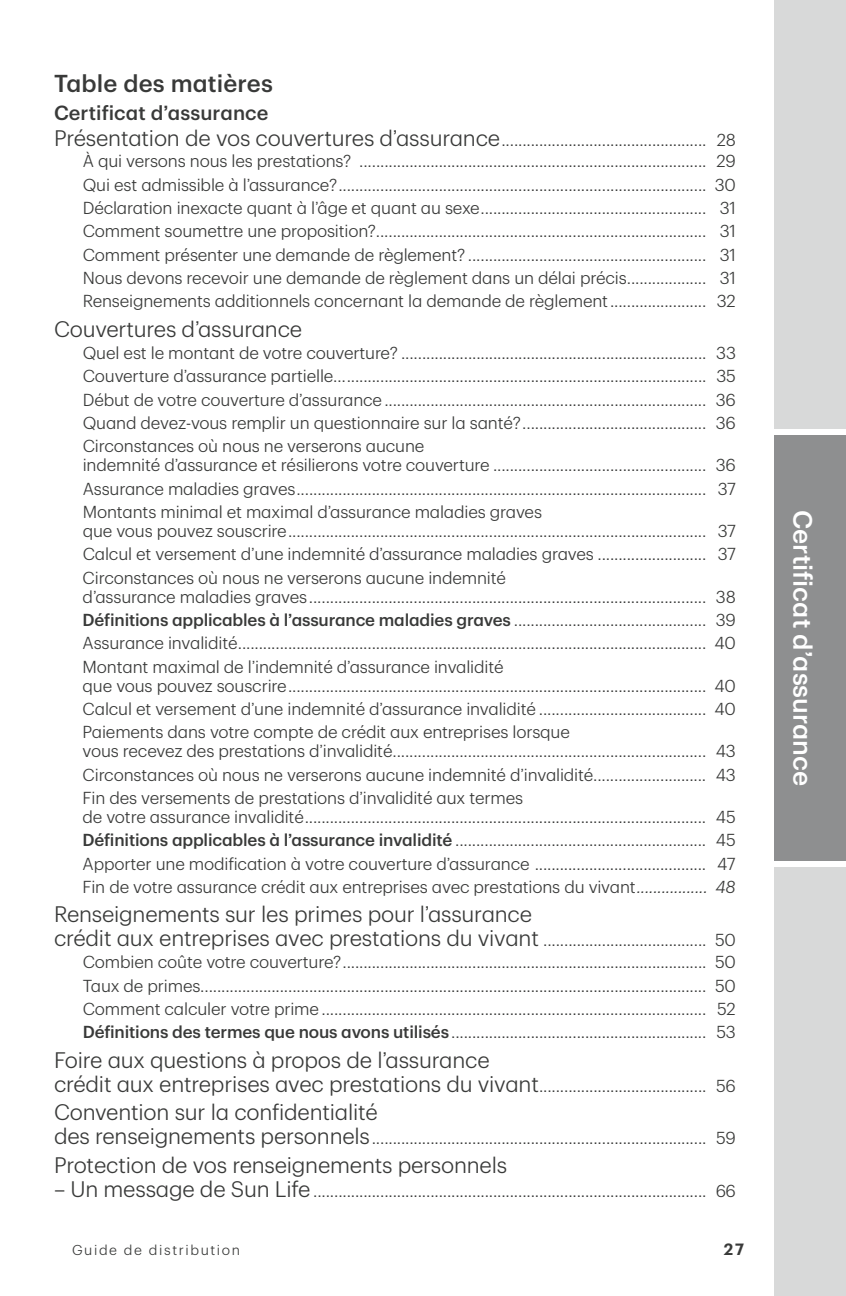
<style>
.page{position:relative;width:846px;height:1296px;background:#fff}
.page>*{position:absolute;margin:0;border:0;box-sizing:border-box;transform-origin:0 0}
.t1{font:500 26px "TD Graphik";color:#fff}
.t2{font:500 24px "TD Graphik";letter-spacing:.005em;color:#393a39}
.t3{font:300 22px/24px "TD Graphik";letter-spacing:-.01em;color:#393a39}
.t4{font:500 20px "TD Graphik";letter-spacing:.005em;color:#393a39}
.t5{font:300 17px/22.6px "TD Graphik";letter-spacing:-.01em;color:#393a39;text-align:right}
.t6{font:500 17px "TD Graphik";letter-spacing:-.01em;color:#393a39}
.t7{font:italic 300 17px "TD Graphik";color:#393a39}
.t8{font:600 16px "TD Graphik";color:#393a39}
.t9{font:300 14px "TD Graphik";letter-spacing:.115em;color:#393a39}
.s1{font-size:22px}
.s2{font-weight:300}
.s3{font-weight:500}
.s4{font-style:italic}
</style>
<div class="page">
<div style="left:774px;top:432px;width:72px;height:432px;background:#8e8f90"></div>
<div style="left:774px;top:864px;width:72px;height:432px;background:#d8d9d9"></div>
<div style="left:774px;top:0;width:72px;height:432px;background:#d8d9d9"></div>
<div style="left:774px;top:429px;width:72px;height:6px;background:#fff"></div>
<div style="left:774px;top:861px;width:72px;height:6px;background:#fff"></div>
<h2 class="t2" style="left:54px;top:65px;width:220px">Table des matières</h2>
<p class="t4" style="left:54px;top:98px;width:216px">Certificat d’assurance</p>
<p class="t5" style="left:54px;top:127px;width:654px"><span class="s1">Présentation de vos couvertures d’assurance</span>................................................. ...................................................................................<br>Qui est admissible à l’assurance?........................................................................................</p>
<p class="t5" style="left:83px;top:195px;width:625px">Déclaration inexacte quant à l’âge et quant au sexe......................................................</p>
<p class="t5" style="left:83px;top:219px;width:625px">Comment soumettre une proposition?...............................................................................</p>
<p class="t5" style="left:83px;top:242px;width:625px">Comment présenter une demande de règlement? .........................................................</p>
<p class="t5" style="left:83px;top:265px;width:625px">Nous devons recevoir une demande de règlement dans un délai précis...................</p>
<p class="t5" style="left:83px;top:288px;width:625px">Renseignements additionnels concernant la demande de règlement.......................</p>
<p class="t5" style="left:83px;top:340px;width:625px">Quel est le montant de votre couverture? .........................................................................</p>
<p class="t5" style="left:83px;top:363px;width:625px">Couverture d’assurance partielle…......................................................................................</p>
<p class="t5" style="left:83px;top:387px;width:625px">Début de votre couverture d’assurance.............................................................................</p>
<p class="t5" style="left:83px;top:410px;width:625px">Quand devez-vous remplir un questionnaire sur la santé?............................................</p>
<p class="t5" style="left:83px;top:452px;width:625px">indemnité d’assurance et résilierons votre couverture ...................................................</p>
<p class="t5" style="left:83px;top:476px;width:625px">Assurance maladies graves..................................................................................................</p>
<p class="t5" style="left:83px;top:518px;width:625px">que vous pouvez souscrire....................................................................................................</p>
<p class="t5" style="left:83px;top:541px;width:625px">Calcul et versement d’une indemnité d’assurance maladies graves ..........................</p>
<p class="t5" style="left:83px;top:584px;width:625px">d’assurance maladies graves...............................................................................................</p>
<p class="t6" style="left:83px;top:607px;width:625px">Définitions applicables à l’assurance maladies graves <span class="s2">..............................................</span></p>
<p class="t5" style="left:83px;top:630px;width:625px">Assurance invalidité................................................................................................................</p>
<p class="t5" style="left:83px;top:673px;width:625px">que vous pouvez souscrire....................................................................................................</p>
<p class="t5" style="left:83px;top:696px;width:625px">Calcul et versement d’une indemnité d’assurance invalidité ........................................</p>
<p class="t5" style="left:83px;top:738px;width:625px">vous recevez des prestations d’invalidité...........................................................................</p>
<p class="t5" style="left:83px;top:762px;width:625px">Circonstances où nous ne verserons aucune indemnité d’invalidité...........................</p>
<p class="t5" style="left:83px;top:804px;width:625px">de votre assurance invalidité................................................................................................</p>
<p class="t5" style="left:83px;top:827px;width:625px"><span class="s3">Définitions applicables à l’assurance invalidité</span> ............................................................</p>
<p class="t5" style="left:83px;top:851px;width:625px">Apporter une modification à votre couverture d’assurance .........................................</p>
<p class="t5" style="left:83px;top:874px;width:627px">Fin de votre assurance crédit aux entreprises avec prestations du vivant<span class="s4">.................</span></p>
<p class="t5" style="left:717px;top:127px;width:21px">28</p>
<p class="t5" style="left:83px;top:149px;width:270px">À qui versons nous les prestations?</p>
<p class="t5" style="left:717px;top:149px;width:21px">29</p>
<p class="t5" style="left:715px;top:172px;width:23px">30</p>
<p class="t5" style="left:720px;top:195px;width:18px">31</p>
<p class="t5" style="left:720px;top:219px;width:18px">31</p>
<p class="t5" style="left:720px;top:242px;width:18px">31</p>
<p class="t5" style="left:720px;top:265px;width:18px">31</p>
<p class="t5" style="left:717px;top:288px;width:21px">32</p>
<p class="t3" style="left:54px;top:315px;width:250px">Couvertures d’assurance</p>
<p class="t5" style="left:716px;top:340px;width:21px">33</p>
<p class="t5" style="left:716px;top:363px;width:21px">35</p>
<p class="t5" style="left:716px;top:387px;width:22px">36</p>
<p class="t5" style="left:716px;top:410px;width:22px">36</p>
<p class="t5" style="left:83px;top:433px;width:343px">Circonstances où nous ne verserons aucune</p>
<p class="t5" style="left:716px;top:452px;width:22px">36</p>
<p class="t5" style="left:718px;top:476px;width:20px">37</p>
<p class="t5" style="left:83px;top:499px;width:461px">Montants minimal et maximal d’assurance maladies graves</p>
<p class="t5" style="left:718px;top:518px;width:20px">37</p>
<p class="t5" style="left:718px;top:541px;width:20px">37</p>
<p class="t5" style="left:83px;top:565px;width:425px">Circonstances où nous ne verserons aucune indemnité</p>
<p class="t5" style="left:716px;top:584px;width:21px">38</p>
<p class="t5" style="left:716px;top:607px;width:22px">39</p>
<p class="t5" style="left:714px;top:630px;width:23px">40</p>
<p class="t5" style="left:83px;top:654px;width:423px">Montant maximal de l’indemnité d’assurance invalidité</p>
<p class="t5" style="left:714px;top:673px;width:23px">40</p>
<p class="t5" style="left:714px;top:696px;width:23px">40</p>
<p class="t5" style="left:83px;top:719px;width:489px">Paiements dans votre compte de crédit aux entreprises lorsque</p>
<p class="t5" style="left:716px;top:738px;width:22px">43</p>
<p class="t5" style="left:716px;top:762px;width:22px">43</p>
<p class="t5" style="left:83px;top:785px;width:442px">Fin des versements de prestations d’invalidité aux termes</p>
<p class="t5" style="left:716px;top:804px;width:21px">45</p>
<p class="t5" style="left:716px;top:827px;width:21px">45</p>
<p class="t5" style="left:717px;top:851px;width:20px">47</p>
<p class="t7" style="left:715px;top:874px;width:22px">48</p>
<p class="t3" style="left:54px;top:901px;width:486px">Renseignements sur les primes pour l’assurance crédit aux entreprises avec prestations du vivant</p>
<p class="t5" style="left:715px;top:928px;width:22px">50</p>
<p class="t5" style="left:715px;top:950px;width:22px">50</p>
<p class="t5" style="left:715px;top:973px;width:22px">50</p>
<p class="t5" style="left:717px;top:996px;width:20px">52</p>
<p class="t5" style="left:716px;top:1019px;width:21px">53</p>
<p class="t5" style="left:83px;top:928px;width:625px;line-height:21.8px">.......................................<br>Combien coûte votre couverture?.......................................................................................</p>
<p class="t5" style="left:83px;top:973px;width:625px">Taux de primes.........................................................................................................................</p>
<p class="t5" style="left:83px;top:996px;width:625px">Comment calculer votre prime ............................................................................................</p>
<p class="t5" style="left:83px;top:1019px;width:625px"><span class="s3">Définitions des termes que nous avons utilisés</span>.............................................................</p>
<p class="t3" style="left:54px;top:1046px;width:486px">Foire aux questions à propos de l’assurance crédit aux entreprises avec prestations du vivant</p>
<p class="t5" style="left:539px;top:1073px;width:169px">........................................</p>
<p class="t3" style="left:54px;top:1099px;width:325px">Convention sur la confidentialité des renseignements personnels</p>
<p class="t5" style="left:372px;top:1126px;width:336px">................................................................................</p>
<p class="t5" style="left:716px;top:1073px;width:21px">56</p>
<p class="t5" style="left:716px;top:1126px;width:21px">59</p>
<p class="t3" style="left:54px;top:1151px;width:455px">Protection de vos renseignements personnels</p>
<p class="t3" style="left:54px;top:1175px;width:258px">– Un message de Sun Life</p>
<p class="t5" style="left:716px;top:1178px;width:22px">66</p>
<p class="t5" style="left:313px;top:1178px;width:395px">..............................................................................................</p>
<p class="t9" style="left:72px;top:1240px;width:170px">Guide de distribution</p>
<p class="t8" style="left:724px;top:1237px;width:22px">27</p>
<h1 class="t1" style="left:823px;top:510px;width:278px;rotate:90deg">Certificat d’assurance</h1>
</div>
